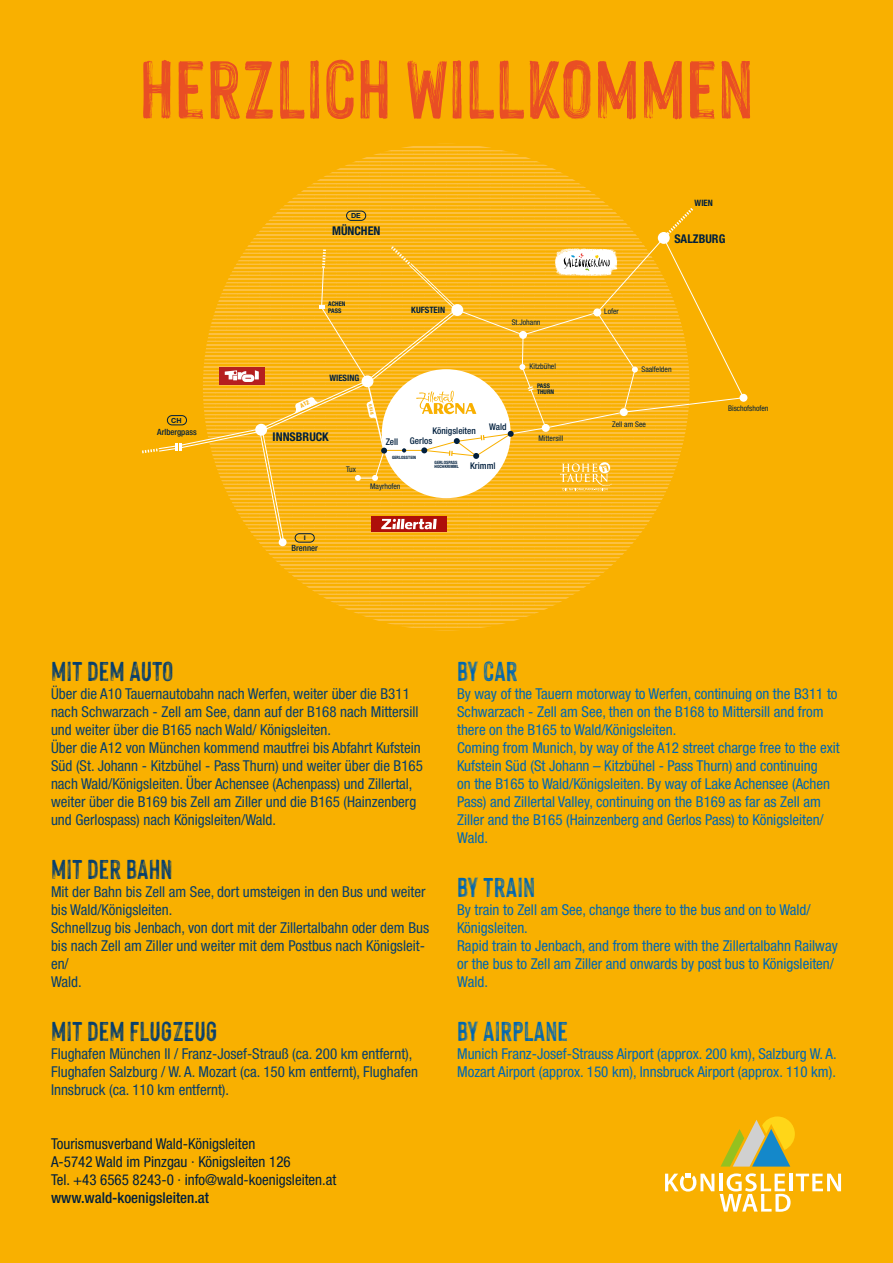
<style>
.page{position:relative;width:893px;height:1263px;background:#f9b000}
.page>*{position:absolute;margin:0;border:0;box-sizing:border-box;transform-origin:0 0}
.t1{font:90px "Hackney Vector";color:#e94e24}
.t2{font:30px "Hackney Vector";color:#063f6e}
.t3{font:30px "Hackney Vector";color:#0067b1}
.t4{font:condensed 15px/18px "Helvetica Neue LT Pro";color:#063f6e}
.t5{font:condensed 15px/18px "Helvetica Neue LT Pro";color:#0067b1}
.t6{font:condensed 15px/18px "Helvetica Neue LT Pro";color:#001f3d}
.t7{font:500 condensed 15px "Helvetica Neue LT Pro";color:#001f3d}
.t8{font:700 condensed 12.15px "Helvetica Neue LT Pro";color:#001f3d}
.t9{font:500 condensed 9.15px "Helvetica Neue LT Pro";color:#001f3d}
.t10{font:700 condensed 8.85px "Helvetica Neue LT Pro";color:#001f3d}
.t11{font:500 condensed 8.55px "Helvetica Neue LT Pro";color:#001f3d}
.t12{font:condensed 7.8px "Helvetica Neue LT Pro";color:#001f3d}
.t13{font:700 7.05px "Helvetica Neue";color:#001f3d}
.t14{font:700 condensed 6.3px/6.3px "Helvetica Neue LT Pro";color:#001f3d}
.t15{font:700 6.3px "Helvetica Neue";color:#001f3d;scale:1.1 1}
.t16{font:700 condensed 4.5px/4.3px "Helvetica Neue LT Pro";color:#001f3d}
.t17{font:700 condensed 4.5px "Helvetica Neue LT Pro";color:#f8ab00}
</style>
<div class="page">
<svg style="left:203px;top:144px;width:487px;height:486px"></svg>
<div style="left:739px;top:394px;width:8px;height:8px;background:#fff;border-radius:50%"></div>
<hr style="left:719px;top:1174px;width:4px;height:17px;background:#fff">
<svg style="left:720px;top:1173px;width:122px;height:39px"></svg>
<svg style="left:665px;top:1174px;width:49px;height:17px"></svg>
<svg style="left:721px;top:1116px;width:74px;height:50px"></svg>
<svg style="left:142px;top:205px;width:602px;height:342px"></svg>
<h1 class="t1" style="left:139px;top:40px;width:616px">HERZLICH WILLKOMMEN</h1>
<p class="t13" style="left:171px;top:414px;width:12px">CH</p>
<p class="t11" style="left:157px;top:427px;width:41px">Arlbergpass</p>
<p class="t13" style="left:351px;top:210px;width:11px">DE</p>
<p class="t8" style="left:332px;top:223px;width:50px">MÜNCHEN</p>
<p class="t14" style="left:328px;top:301px;width:19px">ACHEN<br>PASS</p>
<p class="t10" style="left:329px;top:372px;width:31px">WIESING</p>
<p class="t17" style="left:370px;top:415px;width:11px;rotate:-103deg">B169</p>
<p class="t10" style="left:411px;top:304px;width:35px">KUFSTEIN</p>
<p class="t12" style="left:512px;top:318px;width:30px">St.Johann</p>
<p class="t12" style="left:530px;top:362px;width:28px">Kitzbühel</p>
<p class="t14" style="left:537px;top:382px;width:19px">PASS<br>THURN</p>
<p class="t8" style="left:273px;top:429px;width:58px">INNSBRUCK</p>
<p class="t12" style="left:346px;top:464px;width:11px">Tux</p>
<p class="t9" style="left:489px;top:421px;width:19px">Wald</p>
<p class="t9" style="left:432px;top:425px;width:45px">Königsleiten</p>
<p class="t9" style="left:470px;top:460px;width:27px">Krimml</p>
<p class="t9" style="left:410px;top:435px;width:24px">Gerlos</p>
<p class="t9" style="left:386px;top:436px;width:14px">Zell</p>
<p class="t12" style="left:370px;top:482px;width:32px">Mayrhofen</p>
<p class="t16" style="left:392px;top:455px;width:26px">GERLOSSTEIN</p>
<p class="t16" style="left:435px;top:460px;width:26px">GERLOSPASS<br>HOCHKRIMML</p>
<p class="t15" style="left:304px;top:533px;width:3px">I</p>
<p class="t11" style="left:292px;top:543px;width:28px">Brenner</p>
<p class="t12" style="left:538px;top:434px;width:26px">Mittersill</p>
<p class="t10" style="left:695px;top:197px;width:20px">WIEN</p>
<p class="t8" style="left:674px;top:232px;width:53px">SALZBURG</p>
<p class="t12" style="left:604px;top:307px;width:16px">Lofer</p>
<p class="t12" style="left:641px;top:365px;width:32px">Saalfelden</p>
<p class="t12" style="left:728px;top:404px;width:42px">Bischofshofen</p>
<p class="t12" style="left:612px;top:419px;width:35px">Zell am See</p>
<h2 class="t2" style="left:51px;top:655px;width:124px">MIT DEM AUTO</h2>
<p class="t4" style="left:51px;top:685px;width:373px">Über die A10 Tauernautobahn nach Werfen, weiter über die B311 nach Schwarzach - Zell am See, dann auf der B168 nach Mittersill und weiter über die B165 nach Wald/ Königsleiten.<br>Über die A12 von München kommend mautfrei bis Abfahrt Kufstein Süd (St. Johann - Kitzbühel - Pass Thurn) und weiter über die B165 nach Wald/Königsleiten. Über Achensee (Achenpass) und Zillertal, weiter über die B169 bis Zell am Ziller und die B165 (Hainzenberg und Gerlospass) nach Königsleiten/Wald.</p>
<h2 class="t2" style="left:51px;top:853px;width:123px">MIT DER BAHN</h2>
<p class="t4" style="left:51px;top:883px;width:380px">Mit der Bahn bis Zell am See, dort umsteigen in den Bus und weiter bis Wald/Königsleiten.<br>Schnellzug bis Jenbach, von dort mit der Zillertalbahn oder dem Bus bis nach Zell am Ziller und weiter mit dem Postbus nach Königsleit&shy;en/<br>Wald.</p>
<h2 class="t2" style="left:51px;top:1015px;width:168px">MIT DEM FLUGZEUG</h2>
<p class="t4" style="left:51px;top:1045px;width:368px">Flughafen München II / Franz-Josef-Strauß (ca. 200 km entfernt),<br>Flughafen Salzburg / W. A. Mozart (ca. 150 km entfernt), Flughafen<br>Innsbruck (ca. 110 km entfernt).</p>
<p class="t6" style="left:51px;top:1135px;width:287px">Tourismusverband Wald-Königsleiten<br>A-5742 Wald im Pinzgau · Königsleiten 126<br>Tel. +43 6565 8243-0 · info@wald-koenigsleiten.at</p>
<p class="t7" style="left:51px;top:1189px;width:160px">www.wald-koenigsleiten.at</p>
<h2 class="t3" style="left:457px;top:655px;width:62px">BY CAR</h2>
<p class="t5" style="left:457px;top:685px;width:384px">By way of the Tauern motorway to Werfen, continuing on the B311 to Schwarzach - Zell am See, then on the B168 to Mittersill and from there on the B165 to Wald/Königsleiten.<br>Coming from Munich, by way of the A12 street charge free to the exit Kufstein Süd (St Johann – Kitzbühel - Pass Thurn) and continuing<br>on the B165 to Wald/Königsleiten. By way of Lake Achensee (Achen Pass) and Zillertal Valley, continuing on the B169 as far as Zell am Ziller and the B165 (Hainzenberg and Gerlos Pass) to Königsleiten/ Wald.</p>
<h2 class="t3" style="left:457px;top:871px;width:79px">BY TRAIN</h2>
<p class="t5" style="left:457px;top:901px;width:382px">By train to Zell am See, change there to the bus and on to Wald/ Königsleiten.<br>Rapid train to Jenbach, and from there with the Zillertalbahn Railway or the bus to Zell am Ziller and onwards by post bus to Königsleiten/ Wald.</p>
<h2 class="t3" style="left:457px;top:1015px;width:112px">BY AIRPLANE</h2>
<p class="t5" style="left:457px;top:1045px;width:381px">Munich Franz-Josef-Strauss Airport (approx. 200 km), Salzburg W. A.<br>Mozart Airport (approx. 150 km), Innsbruck Airport (approx. 110 km).</p>
</div>
